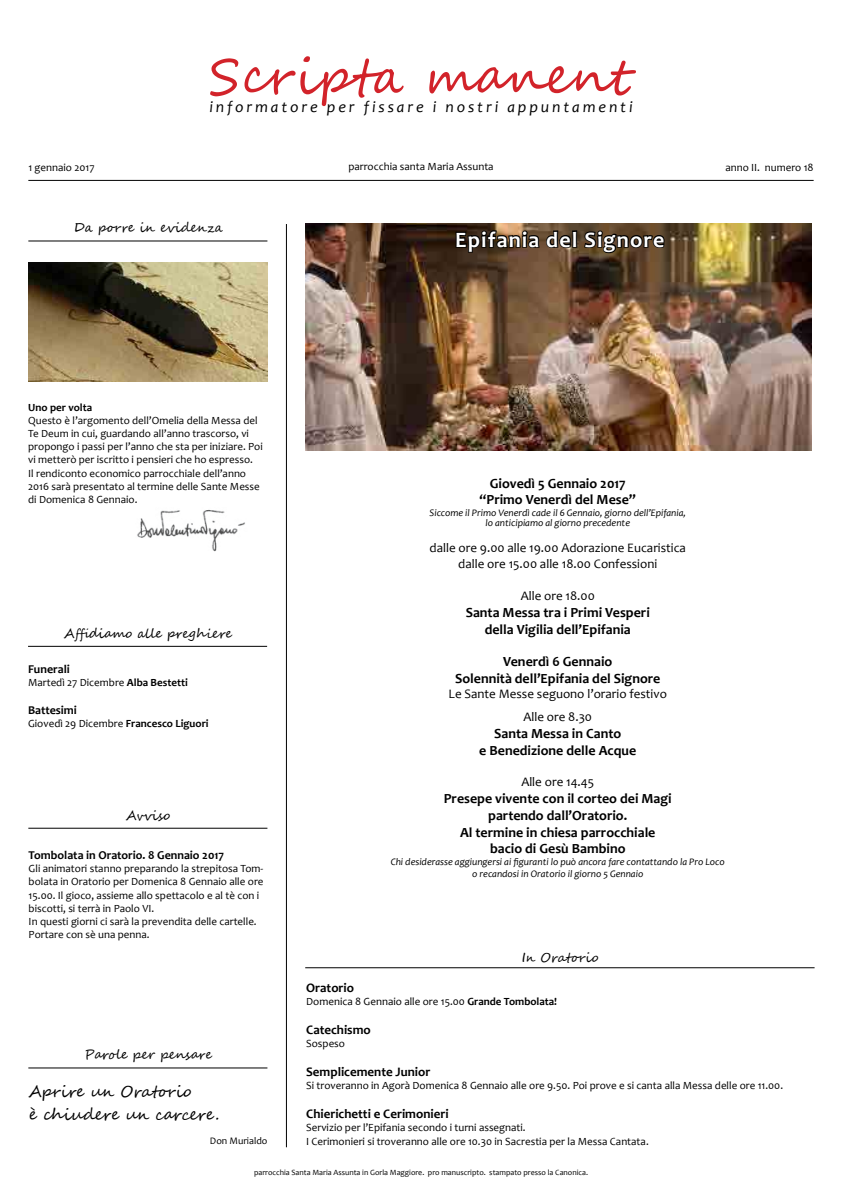
<style>
.page{position:relative;width:842px;height:1191px;background:#fff}
.page>*{position:absolute;margin:0;border:0;box-sizing:border-box;transform-origin:0 0}
.t1{font:50px "Segoe Script";letter-spacing:.01em;color:#d2232a}
.t2{font:700 22px "Candara";letter-spacing:.05em;color:#fff}
.t3{font:italic 16px "Candara";letter-spacing:.18em;color:#000}
.t4{font:16px/23px "Segoe Script";color:#000}
.t5{font:700 14px/16.8px "Candara";color:#000;text-align:center}
.t6{font:13px/15.6px "Candara";color:#000;text-align:center}
.t7{font:13px "Segoe Script";color:#000}
.t8{font:700 13px "Candara";color:#000}
.t9{font:700 12px "Candara";color:#000}
.t10{font:11px/13.2px "Candara";color:#000}
.t11{font:700 11px "Candara";color:#000}
.t12{font:italic 10px/10px "Candara";color:#000;text-align:center}
.t13{font:10px "Candara";color:#000}
.t14{font:8px "Candara";color:#000}
.s1{font-weight:700}
</style>
<div class="page">
<img style="left:305px;top:223px;width:507px;height:228px">
<hr style="left:286px;top:224px;width:1px;height:923px;background:#000">
<hr style="left:28px;top:180px;width:786px;height:1px;background:#000">
<hr style="left:28px;top:646px;width:239px;height:1px;background:#000">
<hr style="left:28px;top:241px;width:239px;height:1px;background:#000">
<hr style="left:28px;top:1067px;width:239px;height:1px;background:#000">
<img style="left:137px;top:510px;width:108px;height:42px">
<img style="left:28px;top:262px;width:239px;height:119px">
<hr style="left:28px;top:828px;width:239px;height:1px;background:#000">
<svg style="left:454px;top:229px;width:212px;height:25px;background:#3e2d1d"></svg>
<hr style="left:305px;top:967px;width:509px;height:1px;background:#000">
<h1 class="t1" style="left:209px;top:36px;width:421px">Scripta manent</h1>
<h3 class="t3" style="left:209px;top:97px;width:425px">informatore per fissare i nostri appuntamenti</h3>
<p class="t10" style="left:348px;top:160px;width:147px">parrocchia santa Maria Assunta</p>
<p class="t10" style="left:28px;top:161px;width:68px">1 gennaio 2017</p>
<p class="t10" style="left:725px;top:160px;width:90px">anno II. numero 18</p>
<p class="t7" style="left:74px;top:217px;width:151px">Da porre in evidenza</p>
<h2 class="t2" style="left:455px;top:226px;width:211px">Epifania del Signore</h2>
<p class="t11" style="left:28px;top:400px;width:65px">Uno per volta</p>
<p class="t10" style="left:28px;top:413px;width:236px">Questo è l’argomento dell’Omelia della Messa del Te Deum in cui, guardando all’anno trascorso, vi propongo i passi per l’anno che sta per iniziare. Poi vi metterò per iscritto i pensieri che ho espresso.<br>Il rendiconto economico parrocchiale dell’anno 2016 sarà presentato al termine delle Sante Messe di Domenica 8 Gennaio.</p>
<p class="t7" style="left:64px;top:622px;width:170px">Affidiamo alle preghiere</p>
<p class="t9" style="left:28px;top:661px;width:43px">Funerali</p>
<p class="t10" style="left:28px;top:676px;width:161px">Martedì 27 Dicembre <span class="s1">Alba Bestetti</span></p>
<p class="t9" style="left:28px;top:702px;width:50px">Battesimi</p>
<p class="t10" style="left:28px;top:717px;width:182px">Giovedì 29 Dicembre <span class="s1">Francesco Liguori</span></p>
<p class="t7" style="left:126px;top:804px;width:46px">Avviso</p>
<p class="t9" style="left:29px;top:847px;width:197px">Tombolata in Oratorio. 8 Gennaio 2017</p>
<p class="t10" style="left:29px;top:862px;width:236px">Gli animatori stanno preparando la strepitosa Tom&shy;bolata in Oratorio per Domenica 8 Gennaio alle ore 15.00. Il gioco, assieme allo spettacolo e al tè con i biscotti, si terrà in Paolo VI.<br>In questi giorni ci sarà la prevendita delle cartelle.<br>Portare con sè una penna.</p>
<p class="t7" style="left:85px;top:1043px;width:129px">Parole per pensare</p>
<h3 class="t4" style="left:28px;top:1080px;width:193px">Aprire un Oratorio<br>è chiudere un carcere.</h3>
<p class="t13" style="left:210px;top:1134px;width:59px">Don Murialdo</p>
<p class="t5" style="left:480px;top:474px;width:158px">Giovedì 5 Gennaio 2017 “Primo Venerdì del Mese”</p>
<p class="t12" style="left:430px;top:508px;width:258px">Siccome il Primo Venerdì cade il 6 Gennaio, giorno dell’Epifania, lo anticipiamo al giorno precedente</p>
<p class="t6" style="left:430px;top:540px;width:258px">dalle ore 9.00 alle 19.00 Adorazione Eucaristica dalle ore 15.00 alle 18.00 Confessioni</p>
<p class="t6" style="left:521px;top:588px;width:76px">Alle ore 18.00</p>
<p class="t5" style="left:466px;top:603px;width:186px">Santa Messa tra i Primi Vesperi della Vigilia dell’Epifania</p>
<p class="t5" style="left:455px;top:653px;width:207px">Venerdì 6 Gennaio<br>Solennità dell’Epifania del Signore</p>
<p class="t6" style="left:449px;top:682px;width:220px;line-height:22.8px">Le Sante Messe seguono l’orario festivo<br>Alle ore 8.30</p>
<p class="t5" style="left:479px;top:725px;width:158px">Santa Messa in Canto<br>e Benedizione delle Acque</p>
<p class="t6" style="left:521px;top:774px;width:74px">Alle ore 14.45</p>
<p class="t5" style="left:444px;top:789px;width:229px">Presepe vivente con il corteo dei Magi partendo dall’Oratorio.<br>Al termine in chiesa parrocchiale bacio di Gesù Bambino</p>
<p class="t12" style="left:391px;top:856px;width:335px;line-height:12px">Chi desiderasse aggiungersi ai figuranti lo può ancora fare contattando la Pro Loco o recandosi in Oratorio il giorno 5 Gennaio</p>
<p class="t7" style="left:522px;top:946px;width:78px">In Oratorio</p>
<p class="t8" style="left:306px;top:979px;width:49px">Oratorio</p>
<p class="t10" style="left:306px;top:995px;width:252px">Domenica 8 Gennaio alle ore 15.00 <span class="s1">Grande Tombolata!</span></p>
<p class="t8" style="left:306px;top:1021px;width:66px">Catechismo</p>
<p class="t10" style="left:306px;top:1037px;width:40px">Sospeso</p>
<p class="t8" style="left:306px;top:1063px;width:126px">Semplicemente Junior</p>
<p class="t10" style="left:306px;top:1079px;width:478px">Si troveranno in Agorà Domenica 8 Gennaio alle ore 9.50. Poi prove e si canta alla Messa delle ore 11.00.</p>
<p class="t8" style="left:306px;top:1105px;width:144px">Chierichetti e Cerimonieri</p>
<p class="t10" style="left:306px;top:1121px;width:344px">Servizio per l’Epifania secondo i turni assegnati.<br>I Cerimonieri si troveranno alle ore 10.30 in Sacrestia per la Messa Cantata.</p>
<p class="t14" style="left:254px;top:1167px;width:335px">parrocchia Santa Maria Assunta in Gorla Maggiore. pro manuscripto. stampato presso la Canonica.</p>
</div>
